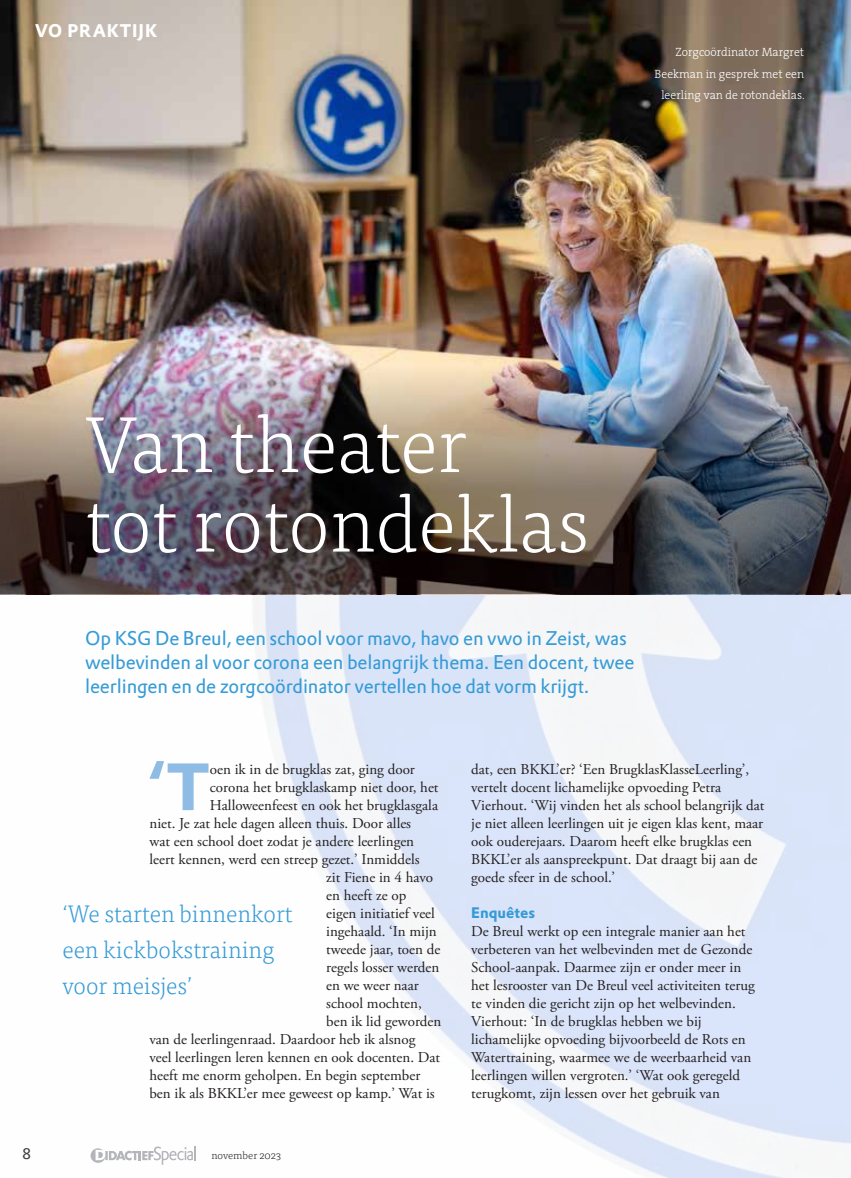
<style>
.page{position:relative;width:851px;height:1178px;background:#fff}
.page>*{position:absolute;margin:0;border:0;box-sizing:border-box;transform-origin:0 0}
.t1{font:300 79.5px/79.5px "Tisa Pro";color:#fff}
.t2{font:65.4px "DTL Prokyon ST Bold";color:#8ebce4}
.t3{font:300 24px/36px "Tisa Pro";color:#359bd6}
.t4{font:19.5px/24px "DTL Prokyon T";letter-spacing:-.005em;color:#359bd6}
.t5{font:18px "DTL Prokyon ST Bold";letter-spacing:.055em;color:#fff}
.t6{font:15px/18px "Adobe Garamond Pro";color:#231f20}
.t7{font:15px "DTL Prokyon ST Bold";color:#359bd6}
.t8{font:15px "DTL Prokyon T";color:#231f20}
.t9{font:300 12px/21px "The Serif";color:#fff;text-align:right}
.t10{font:300 10.5px "Tisa Pro";color:#231f20}
</style>
<div class="page">
<img style="left:0;top:594px;width:850px;height:584px">
<img style="left:0;top:0;width:850px;height:360px">
<img style="left:0;top:360px;width:850px;height:234px">
<p class="t5" style="left:35px;top:19px;width:123px">VO PRAKTIJK</p>
<p class="t9" style="left:654px;top:42px;width:151px">Zorgcoördinator Margret<br>Beekman in gesprek met een leerling van de rotondeklas.</p>
<h1 class="t1" style="left:85px;top:401px;width:505px">Van theater<br>tot rotondeklas</h1>
<h3 class="t4" style="left:85px;top:625px;width:550px">Op KSG De Breul, een school voor mavo, havo en vwo in Zeist, was welbevinden al voor corona een belangrijk thema. Een docent, twee leerlingen en de zorgcoördinator vertellen hoe dat vorm krijgt.</h3>
<h2 class="t2" style="left:147px;top:743px;width:64px">‘T</h2>
<p class="t6" style="left:210px;top:761px;width:206px">oen ik in de brugklas zat, ging door</p>
<p class="t6" style="left:210px;top:779px;width:230px">corona het brugklaskamp niet door, het</p>
<p class="t6" style="left:210px;top:797px;width:230px">Halloweenfeest en ook het brugklasgala</p>
<p class="t6" style="left:149px;top:815px;width:263px">niet. Je zat hele dagen alleen thuis. Door alles</p>
<p class="t6" style="left:149px;top:833px;width:266px">wat een school doet zodat je andere leerlingen</p>
<p class="t6" style="left:149px;top:851px;width:272px">leert kennen, werd een streep gezet.’ Inmiddels</p>
<p class="t6" style="left:326px;top:869px;width:108px">zit Fiene in 4 havo</p>
<p class="t6" style="left:326px;top:887px;width:82px">en heeft ze op</p>
<p class="t6" style="left:326px;top:905px;width:110px">eigen initiatief veel</p>
<p class="t6" style="left:326px;top:923px;width:112px">ingehaald. ‘In mijn</p>
<p class="t6" style="left:326px;top:941px;width:116px">tweede jaar, toen de</p>
<p class="t6" style="left:326px;top:959px;width:115px">regels losser werden</p>
<p class="t6" style="left:326px;top:977px;width:94px">en we weer naar</p>
<p class="t6" style="left:326px;top:995px;width:97px">school mochten,</p>
<p class="t6" style="left:326px;top:1013px;width:116px">ben ik lid geworden</p>
<p class="t6" style="left:149px;top:1031px;width:267px">van de leerlingenraad. Daardoor heb ik alsnog</p>
<p class="t6" style="left:149px;top:1049px;width:292px">veel leerlingen leren kennen en ook docenten. Dat</p>
<p class="t6" style="left:149px;top:1067px;width:272px">heeft me enorm geholpen. En begin september</p>
<p class="t6" style="left:149px;top:1085px;width:287px">ben ik als BKKL’er mee geweest op kamp.’ Wat is</p>
<h3 class="t3" style="left:62px;top:895px;width:232px">‘We starten binnenkort een kickbokstraining voor meisjes’</h3>
<p class="t8" style="left:22px;top:1144px;width:11px">8</p>
<p class="t10" style="left:211px;top:1148px;width:71px">november 2023</p>
<p class="t6" style="left:471px;top:761px;width:295px">dat, een BKKL’er? ‘Een BrugklasKlasseLeerling’, vertelt docent lichamelijke opvoeding Petra Vierhout. ‘Wij vinden het als school belangrijk dat je niet alleen leerlingen uit je eigen klas kent, maar ook ouderejaars. Daarom heeft elke brugklas een BKKL’er als aanspreekpunt. Dat draagt bij aan de goede sfeer in de school.’</p>
<p class="t7" style="left:471px;top:903px;width:65px">Enquêtes</p>
<p class="t6" style="left:471px;top:923px;width:285px">De Breul werkt op een integrale manier aan het verbeteren van het welbevinden met de Gezonde School-aanpak. Daarmee zijn er onder meer in het lesrooster van De Breul veel activiteiten terug te vinden die gericht zijn op het welbevinden.<br>Vierhout: ‘In de brugklas hebben we bij lichamelijke opvoeding bijvoorbeeld de Rots en Watertraining, waarmee we de weerbaarheid van leerlingen willen vergroten.’ ‘Wat ook geregeld terugkomt, zijn lessen over het gebruik van</p>
</div>
